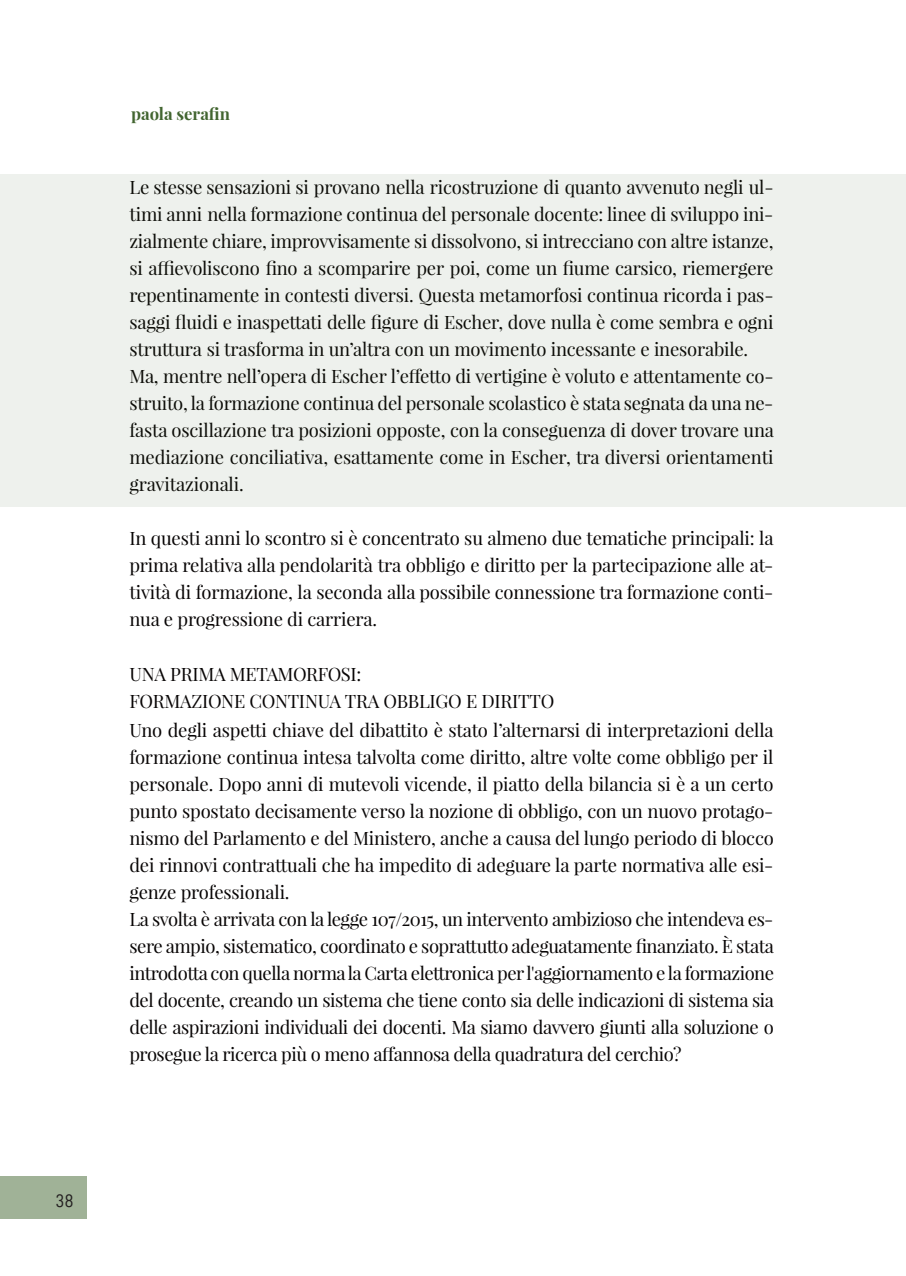
<style>
.page{position:relative;width:906px;height:1276px;background:#fff}
.page>*{position:absolute;margin:0;border:0;box-sizing:border-box;transform-origin:0 0}
.t1{font:18.15px "D DIN";color:#231f20}
.t2{font:18px/27px "Playfair Display";letter-spacing:-.015em;color:#080505;text-align:justify}
.t3{font:700 16.65px "Playfair Display";color:#426530}
</style>
<div class="page">
<div style="left:0;top:1177px;width:86px;height:42px;background:#a0b297"></div>
<div style="left:0;top:174px;width:906px;height:332px;background:#eef1ed"></div>
<p class="t1" style="left:56px;top:1192px;width:20px">38</p>
<p class="t3" style="left:131px;top:102px;width:100px">paola serafin</p>
<p class="t2" style="left:129px;top:174px;width:645px">Le stesse sensazioni si provano nella ricostruzione di quanto avvenuto negli ul&shy;timi anni nella formazione continua del personale docente: linee di sviluppo ini&shy;zialmente chiare, improvvisamente si dissolvono, si intrecciano con altre istanze, si affievoliscono fino a scomparire per poi, come un fiume carsico, riemergere repentinamente in contesti diversi. Questa metamorfosi continua ricorda i pas&shy;saggi fluidi e inaspettati delle figure di Escher, dove nulla è come sembra e ogni struttura si trasforma in un’altra con un movimento incessante e inesorabile.</p>
<p class="t2" style="left:129px;top:364px;width:646px">Ma, mentre nell’opera di Escher l’effetto di vertigine è voluto e attentamente co&shy;struito, la formazione continua del personale scolastico è stata segnata da una ne&shy;fasta oscillazione tra posizioni opposte, con la conseguenza di dover trovare una mediazione conciliativa, esattamente come in Escher, tra diversi orientamenti gravitazionali.</p>
<p class="t2" style="left:129px;top:526px;width:645px">In questi anni lo scontro si è concentrato su almeno due tematiche principali: la prima relativa alla pendolarità tra obbligo e diritto per la partecipazione alle at&shy;tività di formazione, la seconda alla possibile connessione tra formazione conti&shy;nua e progressione di carriera.</p>
<p class="t2" style="left:129px;top:662px;width:234px">UNA PRIMA METAMORFOSI:</p>
<p class="t2" style="left:129px;top:689px;width:426px">FORMAZIONE CONTINUA TRA OBBLIGO E DIRITTO</p>
<p class="t2" style="left:129px;top:717px;width:646px">Uno degli aspetti chiave del dibattito è stato l’alternarsi di interpretazioni della formazione continua intesa talvolta come diritto, altre volte come obbligo per il personale. Dopo anni di mutevoli vicende, il piatto della bilancia si è a un certo punto spostato decisamente verso la nozione di obbligo, con un nuovo protago&shy;nismo del Parlamento e del Ministero, anche a causa del lungo periodo di blocco dei rinnovi contrattuali che ha impedito di adeguare la parte normativa alle esi&shy;genze professionali.</p>
<p class="t2" style="left:129px;top:906px;width:646px">La svolta è arrivata con la legge 107/2015, un intervento ambizioso che intendeva es&shy;sere ampio, sistematico, coordinato e soprattutto adeguatamente finanziato. È stata introdotta con quella norma la Carta elettronica per l'aggiornamento e la formazione del docente, creando un sistema che tiene conto sia delle indicazioni di sistema sia delle aspirazioni individuali dei docenti. Ma siamo davvero giunti alla soluzione o prosegue la ricerca più o meno affannosa della quadratura del cerchio?</p>
</div>
